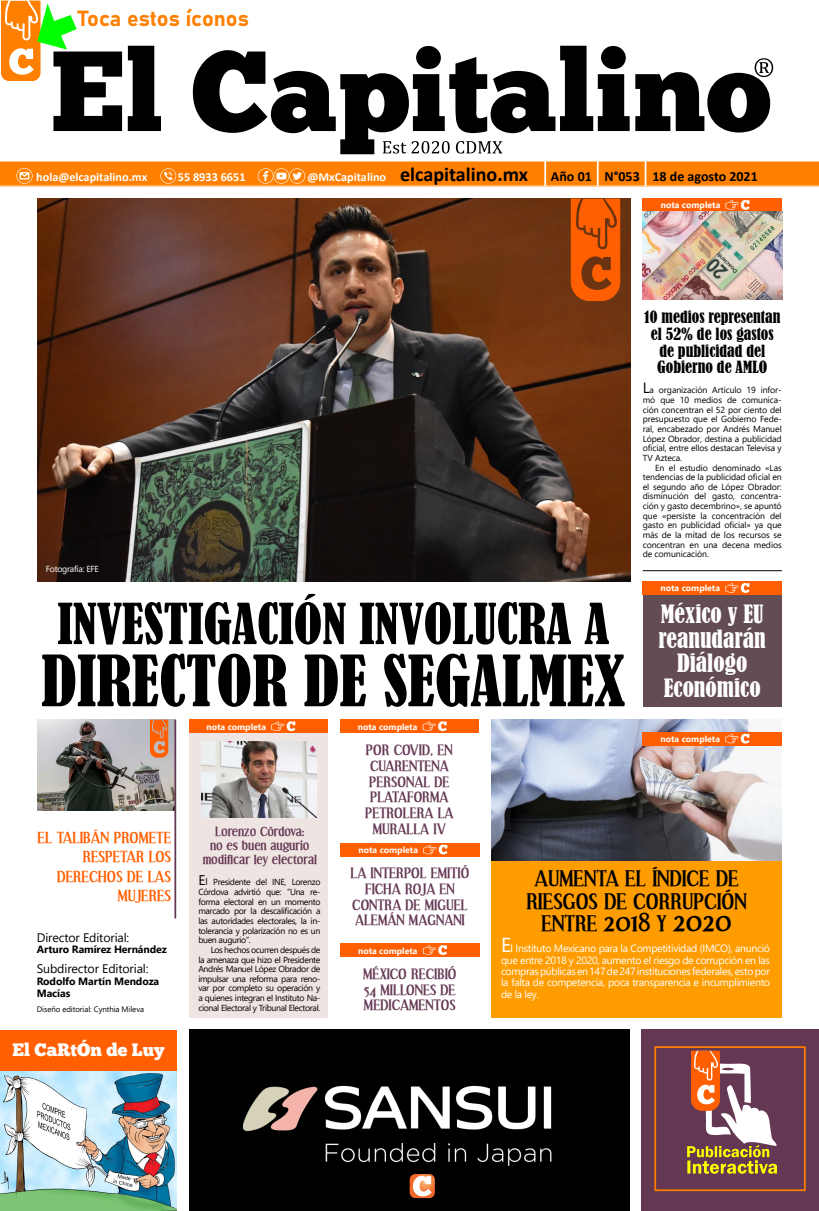
<style>
.page{position:relative;width:819px;height:1211px;background:#fff}
.page>*{position:absolute;margin:0;border:0;box-sizing:border-box;transform-origin:0 0}
.t1{font:condensed 65.62px "Bernard";color:#000}
.t2{font:condensed 52.5px "Bernard";color:#000}
.t3{font:condensed 23.62px "Bernard";color:#fff}
.t4{font:21.61px "Bahnschrift";color:#ff8000}
.t5{font:700 21px "Effloresce";color:#000}
.t6{font:17.85px "Chunk Five Ex";color:#fff}
.t7{font:condensed 15.75px/16.6px "Bernard";color:#000;text-align:center}
.t8{font:700 14.88px/19.2px "Effloresce";color:#ff5f00;text-align:right}
.t9{font:700 14px/15.8px "Effloresce";color:#643753;text-align:center}
.t10{font:700 14px "Calibri";color:#000}
.t11{font:700 12.42px "Effloresce";color:#643753}
.t12{font:12.42px "Segoe UI";letter-spacing:-.01em;color:#000}
.t13{font:700 12.25px "Calibri";color:#fff}
.t14{font:10.5px/11.4px "Segoe UI";letter-spacing:-.03em;color:#fff;text-align:justify}
.t15{font:700 10.5px/11.7px "Segoe UI";letter-spacing:-.01em;color:#000}
.t16{font:8.75px/9.6px "Segoe UI";letter-spacing:-.04em;color:#000;text-align:justify}
.t17{font:700 8.75px "Segoe UI";color:#fff}
.t18{font:8.75px "Segoe UI";letter-spacing:-.03em;color:#fff}
.t19{font:7.88px "Segoe UI";letter-spacing:-.01em;color:#000}
.s1{font-size:12.25px;color:#fff}
.s2{font-size:20.12px}
.s3{font-size:14.88px}
.s4{font-size:14px}
.s5{font-size:9.62px}
.s6{font-size:24.5px}
.s7{font-size:26.25px}
</style>
<div class="page">
<img style="left:0;top:1070px;width:176px;height:140px">
<img style="left:37px;top:198px;width:593px;height:383px">
<img style="left:37px;top:719px;width:137px;height:91px">
<img style="left:491px;top:719px;width:290px;height:142px">
<div style="left:189px;top:1029px;width:441px;height:181px;background:#000"></div>
<img style="left:242px;top:1085px;width:310px;height:81px">
<div style="left:189px;top:721px;width:138px;height:296px;background:#eee4e1"></div>
<div style="left:642px;top:1029px;width:177px;height:181px;background:#643753"></div>
<hr style="left:174px;top:719px;width:2px;height:199px;background:#643753">
<div style="left:491px;top:861px;width:290px;height:156px;background:#ff9d00"></div>
<div style="left:642px;top:581px;width:139px;height:126px;background:#644c53"></div>
<svg style="left:409px;top:1174px;width:26px;height:23px"></svg>
<div style="left:654px;top:1046px;width:151px;height:145px;border:2px solid #ff7e00"></div>
<hr style="left:642px;top:570px;width:139px;height:1px;background:#000">
<div style="left:340px;top:719px;width:139px;height:13px;background:#ff5f00"></div>
<svg style="left:422px;top:721px;width:25px;height:10px"></svg>
<div style="left:340px;top:843px;width:139px;height:13px;background:#ff5f00"></div>
<svg style="left:423px;top:844px;width:24px;height:10px"></svg>
<div style="left:340px;top:943px;width:139px;height:13px;background:#ff5f00"></div>
<svg style="left:423px;top:945px;width:24px;height:9px"></svg>
<div style="left:189px;top:719px;width:138px;height:13px;background:#ff5f00"></div>
<svg style="left:271px;top:721px;width:24px;height:10px"></svg>
<div style="left:642px;top:732px;width:139px;height:13px;background:#ff5f00"></div>
<svg style="left:725px;top:733px;width:24px;height:10px"></svg>
<div style="left:642px;top:581px;width:139px;height:13px;background:#ff5f00"></div>
<svg style="left:725px;top:583px;width:24px;height:10px"></svg>
<svg style="left:687px;top:1050px;width:90px;height:123px"></svg>
<svg style="left:53px;top:46px;width:717px;height:108px"></svg>
<svg style="left:383px;top:141px;width:119px;height:12px"></svg>
<svg style="left:754px;top:58px;width:19px;height:19px"></svg>
<svg style="left:0;top:161px;width:819px;height:26px;background:#ff8914"></svg>
<svg style="left:1px;top:0;width:76px;height:82px"></svg>
<div style="left:642px;top:198px;width:139px;height:13px;background:#ff5f00"></div>
<svg style="left:725px;top:200px;width:24px;height:10px"></svg>
<img style="left:642px;top:211px;width:140px;height:88px">
<svg style="left:150px;top:719px;width:18px;height:38px"></svg>
<svg style="left:570px;top:198px;width:50px;height:103px;background:#db5404"></svg>
<img style="left:202px;top:741px;width:115px;height:77px">
<div style="left:0;top:1029px;width:176px;height:41px;background:#ff5f00"></div>
<p class="t4" style="left:78px;top:2px;width:172px">Toca estos íconos</p>
<p class="t13" style="left:36px;top:168px;width:113px">hola@elcapitalino.mx</p>
<p class="t13" style="left:178px;top:168px;width:69px">55 8933 6651</p>
<p class="t10" style="left:307px;top:166px;width:452px"><span class="s1">@MxCapitalino</span> <span class="s2">elcapitalino.mx</span> Año 01 N°053 18 de agosto 2021</p>
<p class="t17" style="left:660px;top:197px;width:61px">nota completa</p>
<p class="t7" style="left:644px;top:309px;width:138px">10 medios representan el 52% de los gastos de publicidad del</p>
<p class="t7" style="left:657px;top:359px;width:111px">Gobierno de AMLO</p>
<p class="t18" style="left:46px;top:560px;width:55px">Fotografía: EFE</p>
<p class="t2" style="left:57px;top:593px;width:553px">INVESTIGACIÓN INVOLUCRA A</p>
<p class="t1" style="left:41px;top:643px;width:585px">DIRECTOR DE SEGALMEX</p>
<p class="t17" style="left:206px;top:718px;width:61px">nota completa</p>
<p class="t17" style="left:358px;top:718px;width:61px">nota completa</p>
<p class="t16" style="left:642px;top:385px;width:140px"><span class="s3">L</span>a organización Artículo 19 infor&shy;mó que 10 medios de comunica&shy;ción concentran el 52 por ciento del presupuesto que el Gobierno Fede&shy;ral, encabezado por Andrés Manuel López Obrador, destina a publicidad oficial, entre ellos destacan Televisa y TV Azteca.</p>
<p class="t16" style="left:642px;top:462px;width:140px;text-indent:12px">En el estudio denominado «Las tendencias de la publicidad oficial en el segundo año de López Obrador: disminución del gasto, concentra&shy;ción y gasto decembrino», se apuntó que «persiste la concentración del gasto en publicidad oficial» ya que más de la mitad de los recursos se concentran en una decena medios de comunicación.</p>
<p class="t17" style="left:660px;top:580px;width:61px">nota completa</p>
<p class="t3" style="left:660px;top:600px;width:104px">México y EU</p>
<p class="t3" style="left:658px;top:625px;width:109px">reanudarán</p>
<p class="t3" style="left:677px;top:649px;width:72px">Diálogo</p>
<p class="t3" style="left:663px;top:674px;width:98px">Económico</p>
<p class="t8" style="left:38px;top:828px;width:135px">EL TALIBÁN PROMETE<br>RESPETAR LOS</p>
<p class="t8" style="left:57px;top:866px;width:115px">DERECHOS DE LAS<br>MUJERES</p>
<p class="t12" style="left:37px;top:925px;width:94px">Director Editorial:</p>
<p class="t15" style="left:37px;top:942px;width:131px">Arturo Ramírez Hernández</p>
<p class="t12" style="left:37px;top:957px;width:113px">Subdirector Editorial:</p>
<p class="t15" style="left:37px;top:974px;width:124px">Rodolfo Martín Mendoza<br>Macías</p>
<p class="t19" style="left:37px;top:1002px;width:109px">Diseño editorial: Cynthia Mileva</p>
<p class="t6" style="left:10px;top:1030px;width:153px">El CaRtÓn de Luy</p>
<p class="t6" style="left:12px;top:1036px;width:153px">El CaRtÓn de Luy</p>
<p class="t11" style="left:215px;top:824px;width:91px">Lorenzo Córdova:</p>
<p class="t11" style="left:210px;top:838px;width:101px">no es buen augurio</p>
<p class="t11" style="left:203px;top:852px;width:116px">modificar ley electoral</p>
<p class="t16" style="left:198px;top:876px;width:124px"><span class="s4">E</span><span class="s5">l</span> Presidente del INE, Lorenzo Córdova advirtió que: “Una re&shy;forma electoral en un momento marcado por la descalificación a las autoridades electorales, la in&shy;tolerancia y polarización no es un buen augurio”.</p>
<p class="t16" style="left:198px;top:944px;width:124px;text-indent:12px">Los hechos ocurren después de la amenaza que hizo el Presidente Andrés Manuel López Obrador de impulsar una reforma para reno&shy;var por completo su operación y a quienes integran el Instituto Na&shy;cional Electoral y Tribunal Electoral.</p>
<p class="t9" style="left:365px;top:742px;width:90px">POR COVID, EN<br>CUARENTENA<br>PERSONAL DE<br>PLATAFORMA<br>PETROLERA LA<br>MURALLA IV</p>
<p class="t17" style="left:358px;top:841px;width:61px">nota completa</p>
<p class="t9" style="left:350px;top:865px;width:120px">LA INTERPOL EMITIÓ<br>FICHA ROJA EN<br>CONTRA DE MIGUEL<br>ALEMÁN MAGNANI</p>
<p class="t17" style="left:358px;top:942px;width:61px">nota completa</p>
<p class="t9" style="left:363px;top:966px;width:95px;text-align:justify">MÉXICO RECIBIÓ 54 MILLONES DE MEDICAMENTOS</p>
<p class="t17" style="left:660px;top:730px;width:61px">nota completa</p>
<p class="t5" style="left:534px;top:866px;width:205px">AUMENTA EL ÍNDICE DE</p>
<p class="t5" style="left:526px;top:889px;width:222px">RIESGOS DE CORRUPCIÓN</p>
<p class="t5" style="left:541px;top:912px;width:192px">ENTRE <span class="s6">2018</span> Y <span class="s7">2020</span></p>
<p class="t14" style="left:501px;top:941px;width:270px"><span class="s2">E</span>l Instituto Mexicano para la Competitividad (IMCO), anunció que entre 2018 y 2020, aumento el riesgo de corrupción en las compras públicas en 147 de 247 instituciones federales, esto por la falta de competencia, poca transparencia e incumplimiento de la ley.</p>
</div>
